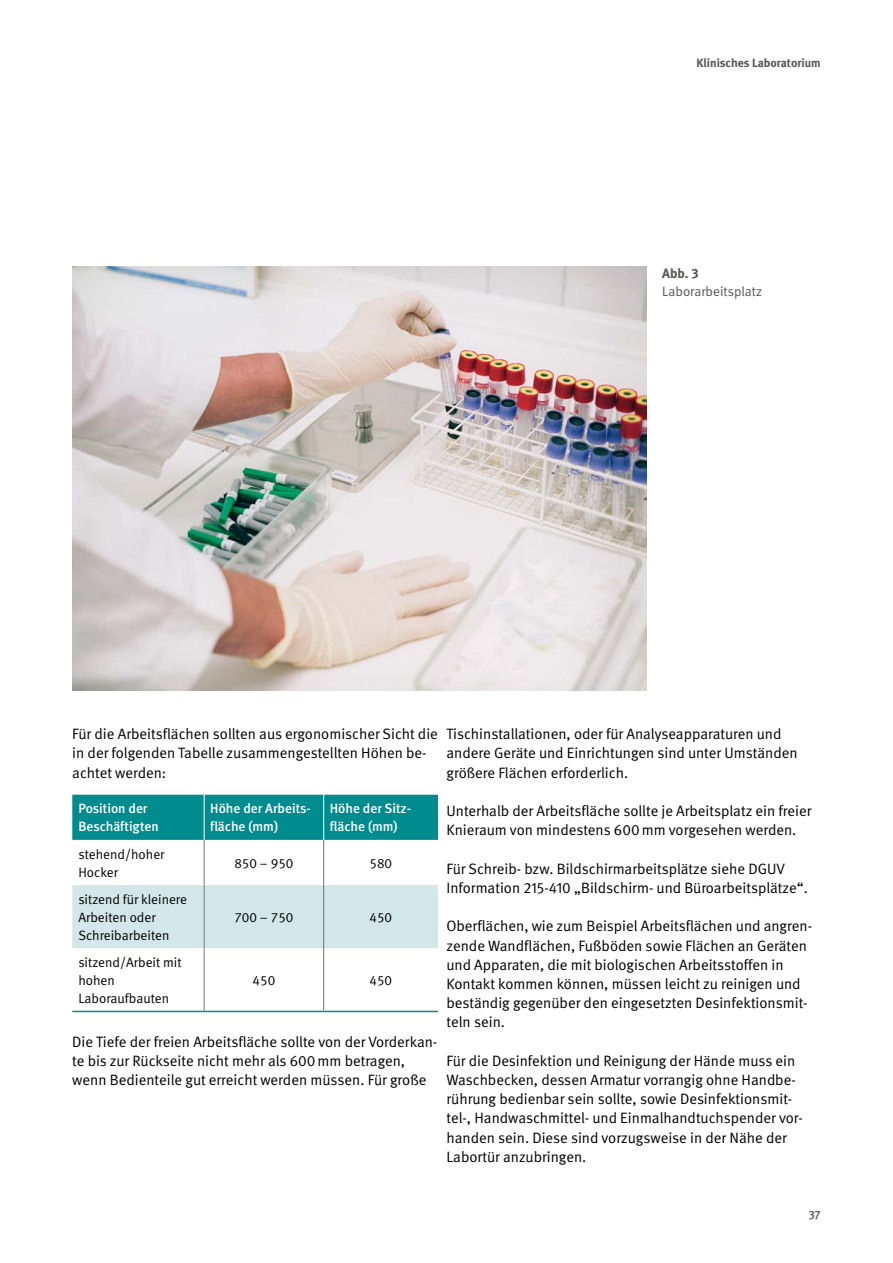
<style>
.page{position:relative;width:893px;height:1263px;background:#fff}
.page>*{position:absolute;margin:0;border:0;box-sizing:border-box;transform-origin:0 0}
.Fließtext_FT{font:15px/19.2px "DGUV Meta";color:#000}
.Tabellen_und_Graphen_TI{font:13.5px/18px "DGUV Meta";color:#000}
.Tabellen_und_Graphen_TK{font:500 13.5px/18px "DGUV Meta";color:#fff}
.t1{font:13.5px "DGUV Meta";color:#565655}
.t2{font:700 13.5px "DGUV Meta";color:#565655}
.t3{font:700 12px "DGUV Meta";color:#565655}
.t4{font:500 12px "DGUV Meta";color:#565655}
</style>
<div class="page">
<div style="left:72px;top:795px;width:366px;height:45px;background:#008c8e"></div>
<div style="left:72px;top:885px;width:366px;height:63px;background:#d3e7e8"></div>
<hr style="left:204px;top:840px;width:1px;height:45px;background:#7a7b7c">
<hr style="left:323px;top:840px;width:1px;height:45px;background:#6d6f70">
<hr style="left:204px;top:885px;width:1px;height:63px;background:#7a7b7c">
<hr style="left:323px;top:885px;width:1px;height:63px;background:#6d6f70">
<hr style="left:204px;top:948px;width:1px;height:63px;background:#7a7b7c">
<hr style="left:323px;top:948px;width:1px;height:63px;background:#6d6f70">
<hr style="left:204px;top:795px;width:1px;height:45px;background:#fff">
<hr style="left:323px;top:795px;width:1px;height:45px;background:#fff">
<hr style="left:72px;top:1011px;width:132px;height:1px;background:#008c8e">
<hr style="left:204px;top:1011px;width:120px;height:1px;background:#008c8e">
<hr style="left:324px;top:1011px;width:114px;height:1px;background:#008c8e">
<img style="left:72px;top:266px;width:574px;height:424px">
<p class="t3" style="left:696px;top:56px;width:126px">Klinisches Laboratorium</p>
<p class="t2" style="left:662px;top:266px;width:38px">Abb. 3</p>
<p class="t1" style="left:662px;top:284px;width:101px">Laborarbeitsplatz</p>
<p class="Fließtext_FT" style="left:72px;top:725px;width:367px">Für die Arbeitsflächen sollten aus ergonomischer Sicht die in der folgenden Tabelle zusammengestellten Höhen be&shy;achtet werden:</p>
<p class="Tabellen_und_Graphen_TK" style="left:78px;top:800px;width:82px">Position der<br>Beschäftigten</p>
<p class="Tabellen_und_Graphen_TK" style="left:210px;top:800px;width:102px">Höhe der Arbeits&shy;fläche (mm)</p>
<p class="Tabellen_und_Graphen_TK" style="left:330px;top:800px;width:81px">Höhe der Sitz&shy;fläche (mm)</p>
<p class="Tabellen_und_Graphen_TI" style="left:78px;top:845px;width:88px">stehend/hoher<br>Hocker</p>
<p class="Tabellen_und_Graphen_TI" style="left:234px;top:854px;width:61px">850 – 950</p>
<p class="Tabellen_und_Graphen_TI" style="left:369px;top:854px;width:24px">580</p>
<p class="Tabellen_und_Graphen_TI" style="left:78px;top:890px;width:110px">sitzend für kleinere</p>
<p class="Tabellen_und_Graphen_TI" style="left:78px;top:908px;width:79px">Arbeiten oder</p>
<p class="Tabellen_und_Graphen_TI" style="left:78px;top:926px;width:93px">Schreibarbeiten</p>
<p class="Tabellen_und_Graphen_TI" style="left:234px;top:908px;width:61px">700 – 750</p>
<p class="Tabellen_und_Graphen_TI" style="left:369px;top:908px;width:24px">450</p>
<p class="Tabellen_und_Graphen_TI" style="left:78px;top:953px;width:105px">sitzend/Arbeit mit hohen</p>
<p class="Tabellen_und_Graphen_TI" style="left:78px;top:989px;width:92px">Laboraufbauten</p>
<p class="Tabellen_und_Graphen_TI" style="left:253px;top:971px;width:24px">450</p>
<p class="Tabellen_und_Graphen_TI" style="left:369px;top:971px;width:24px">450</p>
<p class="Fließtext_FT" style="left:72px;top:1032px;width:367px">Die Tiefe der freien Arbeitsfläche sollte von der Vorderkan&shy;te bis zur Rückseite nicht mehr als 600mm betragen, wenn Bedienteile gut erreicht werden müssen. Für große</p>
<p class="Fließtext_FT" style="left:446px;top:725px;width:353px">Tischinstallationen, oder für Analyseapparaturen und andere Geräte und Einrichtungen sind unter Umständen größere Flächen erforderlich.</p>
<p class="Fließtext_FT" style="left:446px;top:802px;width:366px">Unterhalb der Arbeitsfläche sollte je Arbeitsplatz ein freier<br>Knieraum von mindestens 600mm vorgesehen werden.</p>
<p class="Fließtext_FT" style="left:446px;top:859px;width:363px">Für Schreib- bzw. Bildschirmarbeitsplätze siehe DGUV<br>Information 215-410 „Bildschirm- und Büroarbeitsplätze“.</p>
<p class="Fließtext_FT" style="left:446px;top:917px;width:367px">Oberflächen, wie zum Beispiel Arbeitsflächen und angren&shy;zende Wandflächen, Fußböden sowie Flächen an Geräten und Apparaten, die mit biologischen Arbeitsstoffen in Kontakt kommen können, müssen leicht zu reinigen und beständig gegenüber den eingesetzten Desinfektionsmit&shy;teln sein.</p>
<p class="Fließtext_FT" style="left:446px;top:1051px;width:358px">Für die Desinfektion und Reinigung der Hände muss ein Waschbecken, dessen Armatur vorrangig ohne Handbe&shy;rührung bedienbar sein sollte, sowie Desinfektionsmit&shy;tel-, Handwaschmittel- und Einmalhandtuchspender vor&shy;handen sein. Diese sind vorzugsweise in der Nähe der Labortür anzubringen.</p>
<p class="t4" style="left:808px;top:1208px;width:14px">37</p>
</div>
